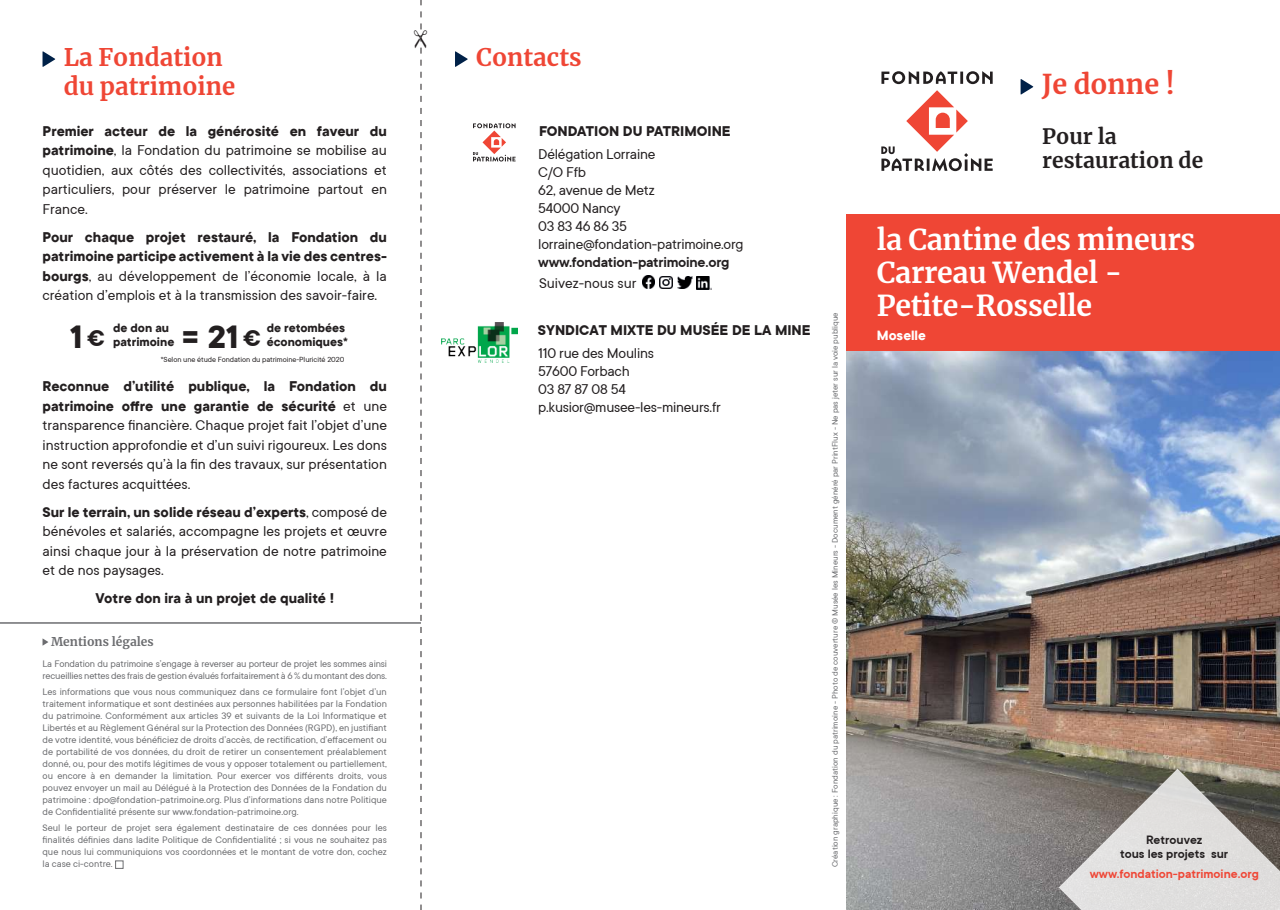
<style>
.page{position:relative;width:1280px;height:910px;background:#fff}
.page>*{position:absolute;margin:0;border:0;box-sizing:border-box;transform-origin:0 0}
.t1{font:700 36px "TT Commons";color:#231f20}
.t2{font:700 28.5px/33px "Merriweather";letter-spacing:-.01em;color:#fff}
.t3{font:700 27px "Merriweather";color:#ef4635}
.t4{font:700 24px "Merriweather";color:#ef4635}
.t5{font:21px/24px "PF0 Merriweather Bold";color:#231f20}
.t6{font:15.75px/19.5px "TT Commons";letter-spacing:-.005em;color:#231f20;text-align:justify}
.t7{font:700 15.75px/19.5px "TT Commons";color:#231f20;text-align:justify}
.t8{font:600 15.75px "TT Commons";letter-spacing:-.015em;color:#231f20}
.t9{font:15.75px "PF2 TT Commons Bold";color:#231f20}
.t10{font:700 15px "TT Commons";color:#fff}
.t11{font:700 13.5px/13.5px "TT Commons";color:#231f20}
.t12{font:600 13.5px "TT Commons";color:#ef4635}
.t13{font:600 13.5px/13.5px "TT Commons";color:#231f20;text-align:center}
.t14{font:700 12px "Merriweather";color:#6c6d70}
.t15{font:10.5px/12px "TT Commons";letter-spacing:-.015em;color:#6c6d70;text-align:justify}
.t16{font:9px "PF1 TT Commons Regular";color:#6c6d70}
.t17{font:8.25px "TT Commons";letter-spacing:-.005em;color:#231f20}
.s1{font-weight:700}
.s2{font-weight:400}
.s3{font-size:25.5px}
.s4{font-size:36px}
</style>
<div class="page">
<img style="left:846px;top:350px;width:434px;height:560px">
<div style="left:846px;top:214px;width:434px;height:136px;background:#ef4635"></div>
<svg style="left:1020px;top:79px;width:13px;height:16px"></svg>
<svg style="left:881px;top:71px;width:112px;height:100px"></svg>
<svg style="left:455px;top:51px;width:13px;height:16px"></svg>
<svg style="left:43px;top:51px;width:12px;height:16px"></svg>
<div style="left:115px;top:861px;width:8px;height:8px;background:#fff;border:1px solid #6c6d70"></div>
<svg style="left:473px;top:123px;width:43px;height:39px"></svg>
<svg style="left:642px;top:276px;width:30px;height:13px"></svg>
<img style="left:678px;top:277px;width:14px;height:11px">
<img style="left:696px;top:276px;width:15px;height:13px">
<hr style="left:0;top:622px;width:421px;height:2px;background:#6c6d70">
<svg style="left:43px;top:638px;width:5px;height:8px"></svg>
<svg style="left:1059px;top:769px;width:221px;height:141px;background:#b1aeab"></svg>
<img style="left:442px;top:322px;width:75px;height:40px">
<svg style="left:414px;top:0;width:8px;height:910px"></svg>
<h3 class="t4" style="left:64px;top:41px;width:161px">La Fondation</h3>
<h3 class="t4" style="left:476px;top:41px;width:107px">Contacts</h3>
<h3 class="t4" style="left:64px;top:70px;width:173px">du patrimoine</h3>
<h3 class="t6" style="left:43px;top:121px;width:346px"><span class="s1">Premier acteur de la générosité en faveur du patrimoine</span>, la Fondation du patrimoine se mobilise au quotidien, aux côtés des collectivités, associations et particuliers, pour préserver le patrimoine partout en France.</h3>
<h3 class="t7" style="left:43px;top:227px;width:346px">Pour chaque projet restauré, la Fondation du patrimoine participe activement à la vie des centres&shy;bourgs<span class="s2">, au développement de l’économie locale, à la création d’emplois et à la transmission des savoir-faire.</span></h3>
<h1 class="t1" style="left:70px;top:313px;width:36px">1<span class="s3">€</span></h1>
<p class="t11" style="left:113px;top:321px;width:63px">de don au patrimoine</p>
<p class="t11" style="left:182px;top:321px;width:167px;text-align:right">de retombées<br><span class="s4">= 21</span> <span class="s3">€</span> économiques*</p>
<p class="t17" style="left:161px;top:354px;width:185px">*Selon une étude Fondation du patrimoine-Pluricité 2020</p>
<p class="t6" style="left:43px;top:376px;width:346px"><span class="s1">Reconnue d’utilité publique, la Fondation du patrimoine offre une garantie de sécurité</span> et une transparence financière. Chaque projet fait l’objet d’une instruction approfondie et d’un suivi rigoureux. Les dons ne sont reversés qu’à la fin des travaux, sur présentation des factures acquittées.</p>
<h3 class="t6" style="left:43px;top:502px;width:346px"><span class="s1">Sur le terrain, un solide réseau d’experts</span>, composé de bénévoles et salariés, accompagne les projets et œuvre ainsi chaque jour à la préservation de notre patrimoine et de nos paysages.</h3>
<h3 class="t7" style="left:95px;top:587px;width:240px">Votre don ira à un projet de qualité !</h3>
<p class="t14" style="left:51px;top:634px;width:104px">Mentions légales</p>
<p class="t15" style="left:43px;top:657px;width:346px">La Fondation du patrimoine s’engage à reverser au porteur de projet les sommes ainsi recueillies nettes des frais de gestion évalués forfaitairement à 6 % du montant des dons.</p>
<p class="t15" style="left:43px;top:685px;width:346px">Les informations que vous nous communiquez dans ce formulaire font l’objet d’un traitement informatique et sont destinées aux personnes habilitées par la Fondation du patrimoine. Conformément aux articles 39 et suivants de la Loi Informatique et Libertés et au Règlement Général sur la Protection des Données (RGPD), en justifiant de votre identité, vous bénéficiez de droits d’accès, de rectification, d’effacement ou de portabilité de vos données, du droit de retirer un consentement préalablement donné, ou, pour des motifs légitimes de vous y opposer totalement ou partiellement, ou encore à en demander la limitation. Pour exercer vos différents droits, vous pouvez envoyer un mail au Délégué à la Protection des Données de la Fondation du patrimoine : dpo@fondation-patrimoine.org. Plus d’informations dans notre Politique de Confidentialité présente sur www.fondation-patrimoine.org.</p>
<p class="t15" style="left:43px;top:822px;width:346px">Seul le porteur de projet sera également destinataire de ces données pour les finalités définies dans ladite Politique de Confidentialité ; si vous ne souhaitez pas que nous lui communiquions vos coordonnées et le montant de votre don, cochez la case ci-contre.</p>
<h3 class="t7" style="left:539px;top:121px;width:193px">FONDATION DU PATRIMOINE</h3>
<h3 class="t6" style="left:538px;top:145px;width:207px;line-height:18px;text-align:left">Délégation Lorraine<br>C/O Ffb<br>62, avenue de Metz<br>54000 Nancy<br>03 83 46 86 35 lorraine@fondation-patrimoine.org</h3>
<h3 class="t8" style="left:538px;top:253px;width:193px">www.fondation-patrimoine.org</h3>
<h3 class="t6" style="left:539px;top:273px;width:99px">Suivez-nous sur</h3>
<h3 class="t9" style="left:538px;top:323px;width:274px">SYNDICAT MIXTE DU MUSÉE DE LA MINE</h3>
<h3 class="t6" style="left:538px;top:345px;width:184px;line-height:18px;text-align:left">110 rue des Moulins<br>57600 Forbach<br>03 87 87 08 54 p.kusior@musee-les-mineurs.fr</h3>
<p class="t16" style="left:831px;top:867px;width:557px;rotate:-90deg">Création graphique : Fondation du patrimoine - Photo de couverture © Musée les Mineurs - Document généré par PrintFlux - Ne pas jeter sur la voie publique</p>
<h3 class="t3" style="left:1042px;top:65px;width:135px">Je donne !</h3>
<h3 class="t5" style="left:1042px;top:125px;width:163px">Pour la restauration de</h3>
<h2 class="t2" style="left:877px;top:223px;width:320px">la Cantine des mineurs<br>Carreau Wendel -<br>Petite-Rosselle</h2>
<h3 class="t10" style="left:877px;top:328px;width:50px">Moselle</h3>
<p class="t13" style="left:1120px;top:833px;width:110px">Retrouvez<br>tous les projets sur</p>
<p class="t12" style="left:1090px;top:865px;width:171px">www.fondation-patrimoine.org</p>
</div>
